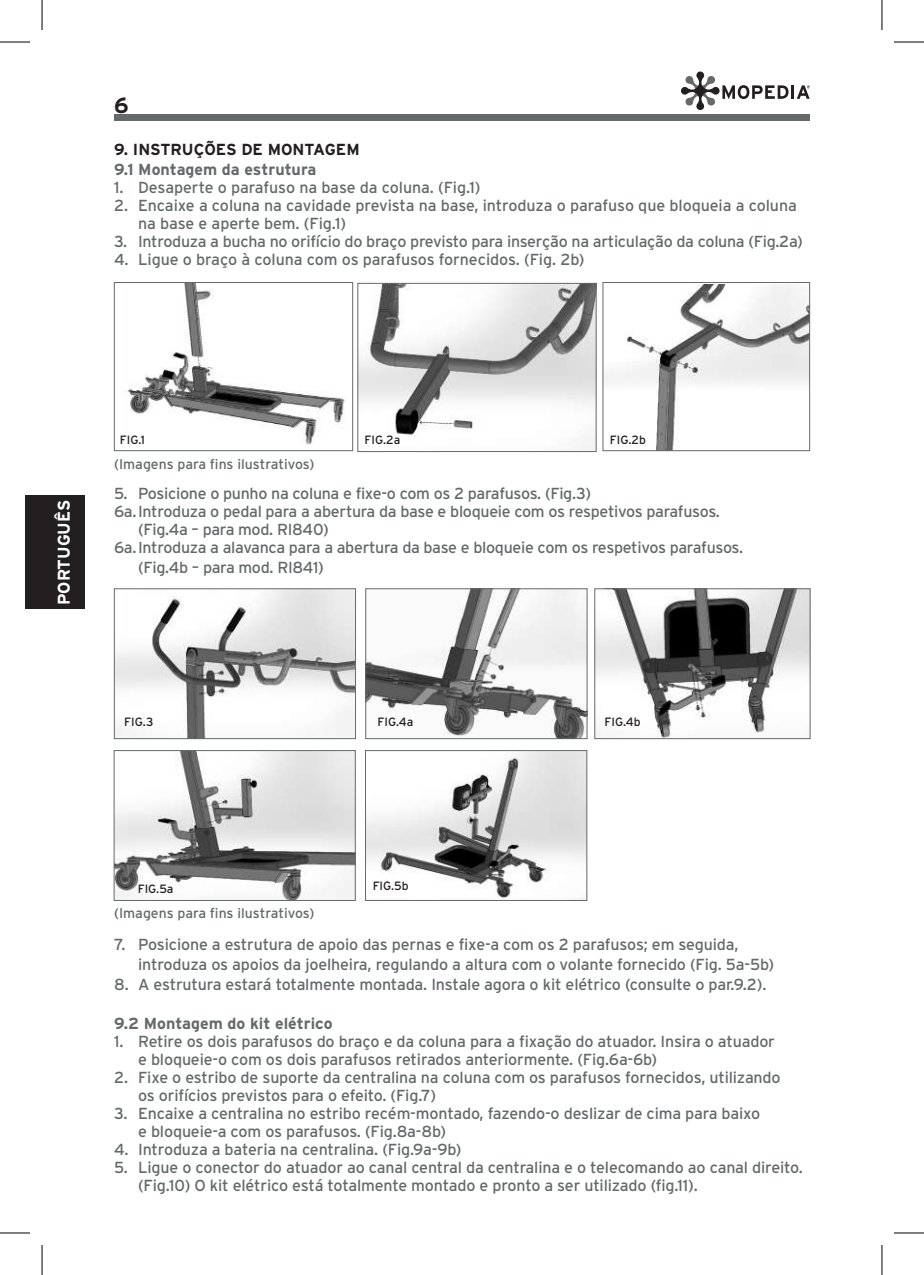
<style>
.page{position:relative;width:924px;height:1275px;background:#fff}
.page>*{position:absolute;margin:0;border:0;box-sizing:border-box;transform-origin:0 0}
.t1{font:700 22px "Interstate";color:#231f20}
.t2{font:700 17px "Interstate";color:#fff}
.t3{font:16px/18px "Interstate";letter-spacing:-.01em;color:#65696a}
.t4{font:700 16px "Interstate";color:#65696a}
.t5{font:700 16px "Interstate";color:#231f20}
.t6{font:14px "Interstate";color:#65696a}
.t7{font:12px "Interstate";color:#231f20}
</style>
<div class="page">
<div style="left:114px;top:114px;width:695px;height:7px;background:#65696a"></div>
<svg style="left:681px;top:71px;width:128px;height:39px"></svg>
<div style="left:25px;top:496px;width:60px;height:113px;background:#231f20"></div>
<img style="left:128px;top:284px;width:217px;height:161px">
<div style="left:114px;top:282px;width:239px;height:169px;border:1px solid #65696a"></div>
<img style="left:359px;top:285px;width:235px;height:165px">
<div style="left:357px;top:283px;width:239px;height:169px;border:1px solid #65696a"></div>
<img style="left:604px;top:284px;width:203px;height:165px">
<div style="left:602px;top:282px;width:207px;height:169px;border:1px solid #65696a"></div>
<img style="left:116px;top:590px;width:237px;height:147px">
<div style="left:114px;top:588px;width:241px;height:151px;border:1px solid #65696a"></div>
<img style="left:367px;top:590px;width:218px;height:147px">
<div style="left:365px;top:588px;width:222px;height:151px;border:1px solid #65696a"></div>
<img style="left:596px;top:590px;width:212px;height:147px">
<div style="left:594px;top:588px;width:216px;height:151px;border:1px solid #65696a"></div>
<img style="left:116px;top:752px;width:237px;height:146px">
<div style="left:114px;top:750px;width:241px;height:150px;border:1px solid #65696a"></div>
<img style="left:367px;top:752px;width:217px;height:146px">
<div style="left:365px;top:750px;width:221px;height:150px;border:1px solid #65696a"></div>
<hr style="left:0;top:42px;width:30px;height:1px;background:#000">
<hr style="left:893px;top:42px;width:30px;height:1px;background:#000">
<hr style="left:0;top:1232px;width:30px;height:1px;background:#000">
<hr style="left:893px;top:1232px;width:30px;height:1px;background:#000">
<hr style="left:42px;top:0;width:1px;height:30px;background:#000">
<hr style="left:42px;top:1245px;width:1px;height:30px;background:#000">
<hr style="left:881px;top:0;width:1px;height:30px;background:#000">
<hr style="left:881px;top:1245px;width:1px;height:30px;background:#000">
<h1 class="t1" style="left:114px;top:93px;width:16px">6</h1>
<p class="t5" style="left:114px;top:141px;width:247px">9. INSTRUÇÕES DE MONTAGEM</p>
<p class="t4" style="left:114px;top:161px;width:204px">9.1 Montagem da estrutura</p>
<p class="t3" style="left:114px;top:178px;width:367px">1. Desaperte o parafuso na base da coluna. (Fig.1)</p>
<p class="t3" style="left:138px;top:196px;width:660px;text-indent:-24px">2. Encaixe a coluna na cavidade prevista na base, introduza o parafuso que bloqueia a coluna na base e aperte bem. (Fig.1)</p>
<p class="t3" style="left:114px;top:232px;width:689px">3. Introduza a bucha no orifício do braço previsto para inserção na articulação da coluna (Fig.2a)</p>
<p class="t3" style="left:114px;top:250px;width:471px">4. Ligue o braço à coluna com os parafusos fornecidos. (Fig. 2b)</p>
<p class="t2" style="left:54px;top:605px;width:107px;rotate:-90deg">PORTUGUÊS</p>
<p class="t7" style="left:120px;top:433px;width:27px">FIG.1</p>
<p class="t7" style="left:364px;top:433px;width:37px">FIG.2a</p>
<p class="t7" style="left:609px;top:433px;width:38px">FIG.2b</p>
<p class="t6" style="left:114px;top:456px;width:202px">(Imagens para fins ilustrativos)</p>
<p class="t3" style="left:114px;top:484px;width:478px">5. Posicione o punho na coluna e fixe-o com os 2 parafusos. (Fig.3)</p>
<p class="t3" style="left:114px;top:502px;width:607px">6a.Introduza o pedal para a abertura da base e bloqueie com os respetivos parafusos.</p>
<p class="t3" style="left:138px;top:520px;width:192px">(Fig.4a – para mod. RI840)</p>
<p class="t3" style="left:114px;top:538px;width:630px">6a.Introduza a alavanca para a abertura da base e bloqueie com os respetivos parafusos.</p>
<p class="t3" style="left:138px;top:558px;width:187px">(Fig.4b – para mod. RI841)</p>
<p class="t7" style="left:124px;top:715px;width:31px">FIG.3</p>
<p class="t7" style="left:377px;top:715px;width:38px">FIG.4a</p>
<p class="t7" style="left:604px;top:715px;width:38px">FIG.4b</p>
<p class="t7" style="left:138px;top:881px;width:37px">FIG.5a</p>
<p class="t7" style="left:372px;top:879px;width:38px">FIG.5b</p>
<p class="t6" style="left:114px;top:905px;width:202px">(Imagens para fins ilustrativos)</p>
<p class="t3" style="left:138px;top:934px;width:637px;line-height:20px;text-indent:-24px">7. Posicione a estrutura de apoio das pernas e fixe-a com os 2 parafusos; em seguida, introduza os apoios da joelheira, regulando a altura com o volante fornecido (Fig. 5a-5b)</p>
<p class="t3" style="left:114px;top:975px;width:653px">8. A estrutura estará totalmente montada. Instale agora o kit elétrico (consulte o par.9.2).</p>
<p class="t4" style="left:114px;top:1014px;width:220px">9.2 Montagem do kit elétrico</p>
<p class="t3" style="left:138px;top:1032px;width:638px;text-indent:-24px">1. Retire os dois parafusos do braço e da coluna para a fixação do atuador. Insira o atuador e bloqueie-o com os dois parafusos retirados anteriormente. (Fig.6a-6b)</p>
<p class="t3" style="left:138px;top:1068px;width:643px;text-indent:-24px">2. Fixe o estribo de suporte da centralina na coluna com os parafusos fornecidos, utilizando os orifícios previstos para o efeito. (Fig.7)</p>
<p class="t3" style="left:138px;top:1104px;width:623px;text-indent:-24px">3. Encaixe a centralina no estribo recém-montado, fazendo-o deslizar de cima para baixo e bloqueie-a com os parafusos. (Fig.8a-8b)</p>
<p class="t3" style="left:114px;top:1140px;width:349px">4. Introduza a bateria na centralina. (Fig.9a-9b)</p>
<p class="t3" style="left:138px;top:1158px;width:666px;text-indent:-24px">5. Ligue o conector do atuador ao canal central da centralina e o telecomando ao canal direito. (Fig.10) O kit elétrico está totalmente montado e pronto a ser utilizado (fig.11).</p>
</div>
